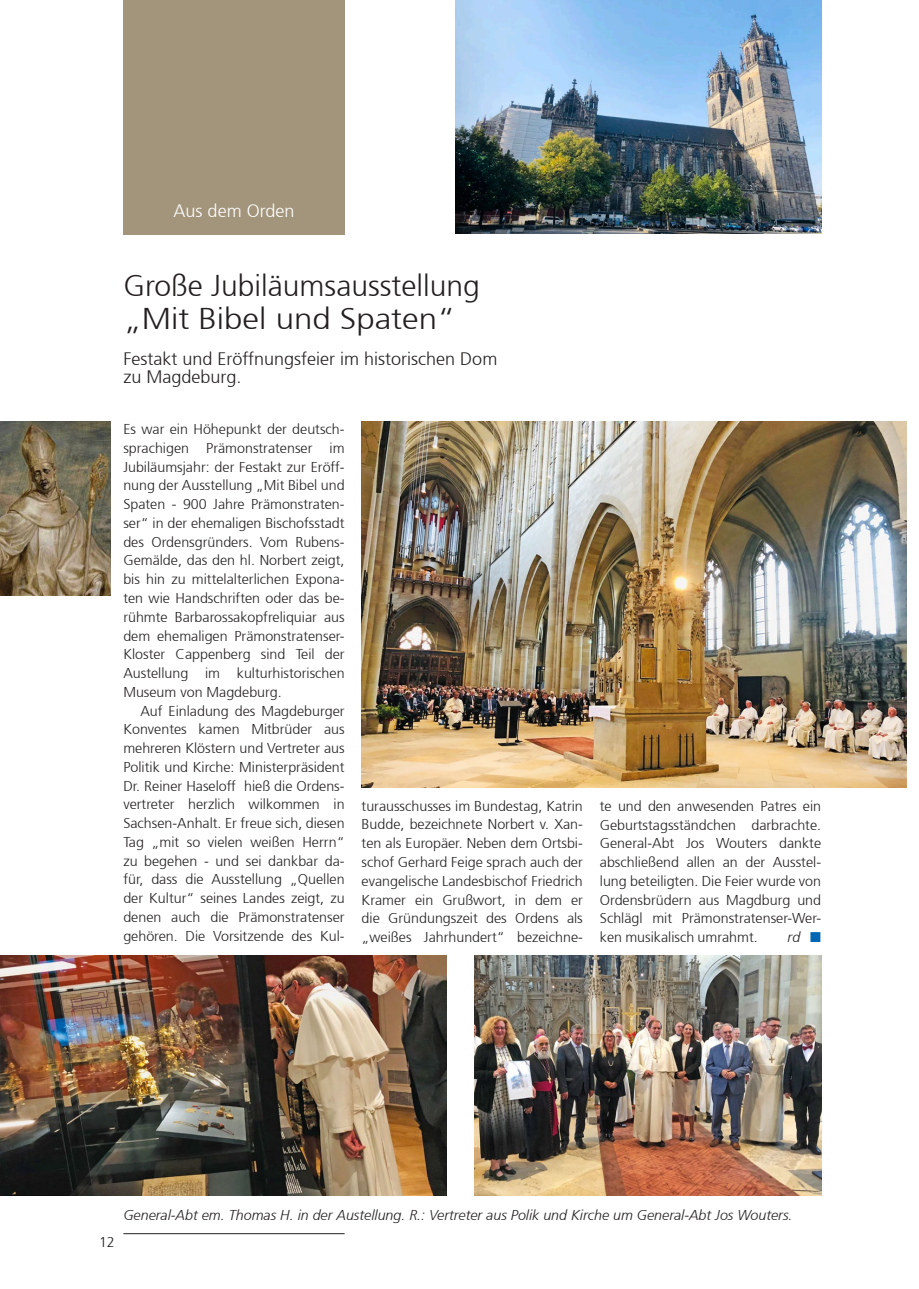
<style>
.page{position:relative;width:919px;height:1289px;background:#fff}
.page>*{position:absolute;margin:0;border:0;box-sizing:border-box;transform-origin:0 0}
.t1{font:300 30px/33px "Frutiger";color:#231f20}
.t2{font:300 18px/18px "Frutiger";color:#231f20}
.t3{font:300 18px "Frutiger";color:#fff}
.t4{font:300 14.25px/18.8px "Frutiger";color:#231f20;text-align:justify}
.t5{font:italic 300 14.25px "Frutiger";color:#231f20}
.s1{color:#0166b3}
</style>
<div class="page">
<hr style="left:123px;top:1233px;width:221px;height:1px;background:#231f20">
<div style="left:123px;top:0;width:221px;height:234px;background:#a2957c"></div>
<img style="left:361px;top:421px;width:545px;height:366px">
<img style="left:474px;top:955px;width:347px;height:240px">
<img style="left:0;top:955px;width:446px;height:240px">
<img style="left:455px;top:0;width:366px;height:234px">
<img style="left:0;top:421px;width:111px;height:174px">
<p class="t3" style="left:174px;top:201px;width:122px">Aus dem Orden</p>
<h1 class="t1" style="left:123px;top:269px;width:358px">Große Jubiläumsausstellung „Mit Bibel und Spaten“</h1>
<p class="t2" style="left:123px;top:350px;width:375px">Festakt und Eröffnungsfeier im historischen Dom zu Magdeburg.</p>
<p class="t4" style="left:123px;top:420px;width:223px">Es war ein Höhepunkt der deutsch&shy;sprachigen Prämonstratenser im Jubiläumsjahr: der Festakt zur Eröff&shy;nung der Ausstellung „Mit Bibel und Spaten - 900 Jahre Prämonstraten&shy;ser“ in der ehemaligen Bischofsstadt des Ordensgründers. Vom Rubens-Gemälde, das den hl. Norbert zeigt, bis hin zu mittelalterlichen Expona&shy;ten wie Handschriften oder das be&shy;rühmte Barbarossakopfreliquiar aus dem ehemaligen Prämonstratenser-Kloster Cappenberg sind Teil der Austellung im kulturhistorischen Museum von Magdeburg.</p>
<p class="t4" style="left:123px;top:701px;width:223px;text-indent:17px">Auf Einladung des Magdeburger Konventes kamen Mitbrüder aus mehreren Klöstern und Vertreter aus Politik und Kirche: Ministerpräsident Dr. Reiner Haseloff hieß die Ordens&shy;vertreter herzlich wilkommen in Sachsen-Anhalt. Er freue sich, diesen Tag „mit so vielen weißen Herrn“ zu begehen - und sei dankbar da&shy;für, dass die Ausstellung „Quellen der Kultur“ seines Landes zeigt, zu denen auch die Prämonstratenser gehören. Die Vorsitzende des Kul-</p>
<p class="t4" style="left:361px;top:796px;width:223px">turausschusses im Bundestag, Katrin Budde, bezeichnete Norbert v. Xan&shy;ten als Europäer. Neben dem Ortsbi&shy;schof Gerhard Feige sprach auch der evangelische Landesbischof Friedrich Kramer ein Grußwort, in dem er die Gründungszeit des Ordens als „weißes Jahrhundert“ bezeichne-</p>
<p class="t4" style="left:600px;top:796px;width:223px">te und den anwesenden Patres ein Geburtstagsständchen darbrachte.<br>General-Abt Jos Wouters dankte abschließend allen an der Ausstel&shy;lung beteiligten. Die Feier wurde von Ordensbrüdern aus Magdburg und Schlägl mit Prämonstratenser-Wer&shy;ken musikalisch umrahmt.</p>
<p class="t5" style="left:787px;top:929px;width:35px">rd <span class="s1">■</span></p>
<p class="t4" style="left:99px;top:1232px;width:17px">12</p>
<p class="t5" style="left:123px;top:1207px;width:670px">General-Abt em. Thomas H. in der Austellung. R.: Vertreter aus Polik und Kirche um General-Abt Jos Wouters.</p>
</div>
